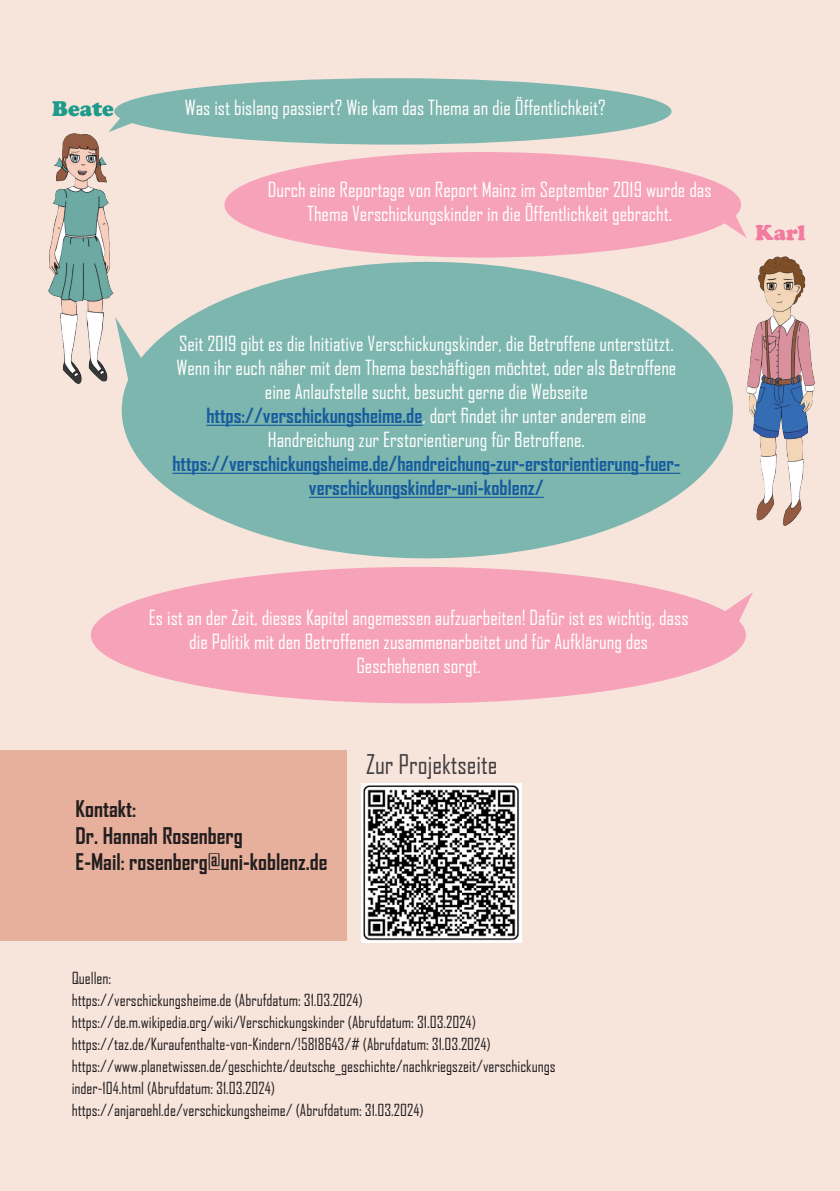
<style>
.page{position:relative;width:840px;height:1191px;background:#fff}
.page>*{position:absolute;margin:0;border:0;box-sizing:border-box;transform-origin:0 0}
.t1{font:26px "Agency FB";color:#423e40}
.t2{font:700 22px "Agency FB";color:#231f20}
.t3{font:900 22px "Cooper";color:#1f9b8c}
.t4{font:900 22px "Cooper";color:#f27b9f}
.t5{font:20px/24px "Agency FB";color:#fff;text-align:center}
.t6{font:700 20px/24px "Agency FB";color:#175d9e;text-align:center}
.t7{font:16px "Agency FB";color:#231f20}
.s1{font-weight:700;color:#175d9e}
</style>
<div class="page">
<div style="left:0;top:0;width:839px;height:1191px;background:#f7e5dc"></div>
<svg style="left:109px;top:78px;width:562px;height:67px"></svg>
<svg style="left:224px;top:152px;width:522px;height:105px;fill:#f6a3ba"></svg>
<svg style="left:115px;top:262px;width:617px;height:296px;fill:#7db6af"></svg>
<hr style="left:206px;top:425px;width:216px;height:1px;background:#175d9e">
<hr style="left:172px;top:473px;width:508px;height:1px;background:#175d9e">
<hr style="left:309px;top:497px;width:234px;height:1px;background:#175d9e">
<svg style="left:91px;top:567px;width:661px;height:136px;fill:#f6a3ba"></svg>
<div style="left:0;top:750px;width:346px;height:191px;background:#e7b09c"></div>
<img style="left:49px;top:133px;width:64px;height:251px">
<img style="left:746px;top:257px;width:67px;height:269px">
<img style="left:361px;top:783px;width:160px;height:160px">
<p class="t3" style="left:52px;top:96px;width:63px">Beate</p>
<p class="t5" style="left:185px;top:95px;width:422px">Was ist bislang passiert? Wie kam das Thema an die Öffentlichkeit?</p>
<p class="t5" style="left:268px;top:177px;width:445px">Durch eine Reportage von Report Mainz im September 2019 wurde das<br>Thema Verschickungskinder in die Öffentlichkeit gebracht.</p>
<p class="t5" style="left:176px;top:331px;width:501px">Seit 2019 gibt es die Initiative Verschickungskinder, die Betroffene unterstützt.<br>Wenn ihr euch näher mit dem Thema beschäftigen möchtet, oder als Betroffene eine Anlaufstelle sucht, besucht gerne die Webseite</p>
<p class="t5" style="left:206px;top:403px;width:441px"><span class="s1">https://verschickungsheime.de</span>, dort findet ihr unter anderem eine</p>
<p class="t5" style="left:268px;top:427px;width:318px">Handreichung zur Erstorientierung für Betroffene.</p>
<p class="t6" style="left:172px;top:451px;width:509px">https://verschickungsheime.de/handreichung-zur-erstorientierung-fuer&shy;verschickungskinder-uni-koblenz/</p>
<p class="t5" style="left:149px;top:605px;width:541px">Es ist an der Zeit, dieses Kapitel angemessen aufzuarbeiten! Dafür ist es wichtig, dass</p>
<p class="t5" style="left:189px;top:629px;width:460px">die Politik mit den Betroffenen zusammenarbeitet und für Aufklärung des</p>
<p class="t5" style="left:356px;top:653px;width:126px">Geschehenen sorgt.</p>
<p class="t1" style="left:366px;top:748px;width:133px">Zur Projektseite</p>
<p class="t2" style="left:76px;top:795px;width:62px">Kontakt:</p>
<p class="t2" style="left:76px;top:822px;width:169px">Dr. Hannah Rosenberg</p>
<p class="t2" style="left:76px;top:848px;width:253px">E-Mail: rosenberg@uni-koblenz.de</p>
<p class="t7" style="left:72px;top:968px;width:41px">Quellen:</p>
<p class="t7" style="left:72px;top:990px;width:292px">https://verschickungsheime.de (Abrufdatum: 31.03.2024)</p>
<p class="t7" style="left:72px;top:1012px;width:405px">https://de.m.wikipedia.org/wiki/Verschickungskinder (Abrufdatum: 31.03.2024)</p>
<p class="t7" style="left:72px;top:1034px;width:420px">https://taz.de/Kuraufenthalte-von-Kindern/!5818643/# (Abrufdatum: 31.03.2024)</p>
<p class="t7" style="left:72px;top:1056px;width:485px">https://www.planetwissen.de/geschichte/deutsche_geschichte/nachkriegszeit/verschickungs</p>
<p class="t7" style="left:72px;top:1078px;width:205px">inder-104.html (Abrufdatum: 31.03.2024)</p>
<p class="t7" style="left:72px;top:1100px;width:353px">https://anjaroehl.de/verschickungsheime/ (Abrufdatum: 31.03.2024)</p>
<p class="t4" style="left:755px;top:220px;width:52px">Karl</p>
</div>
